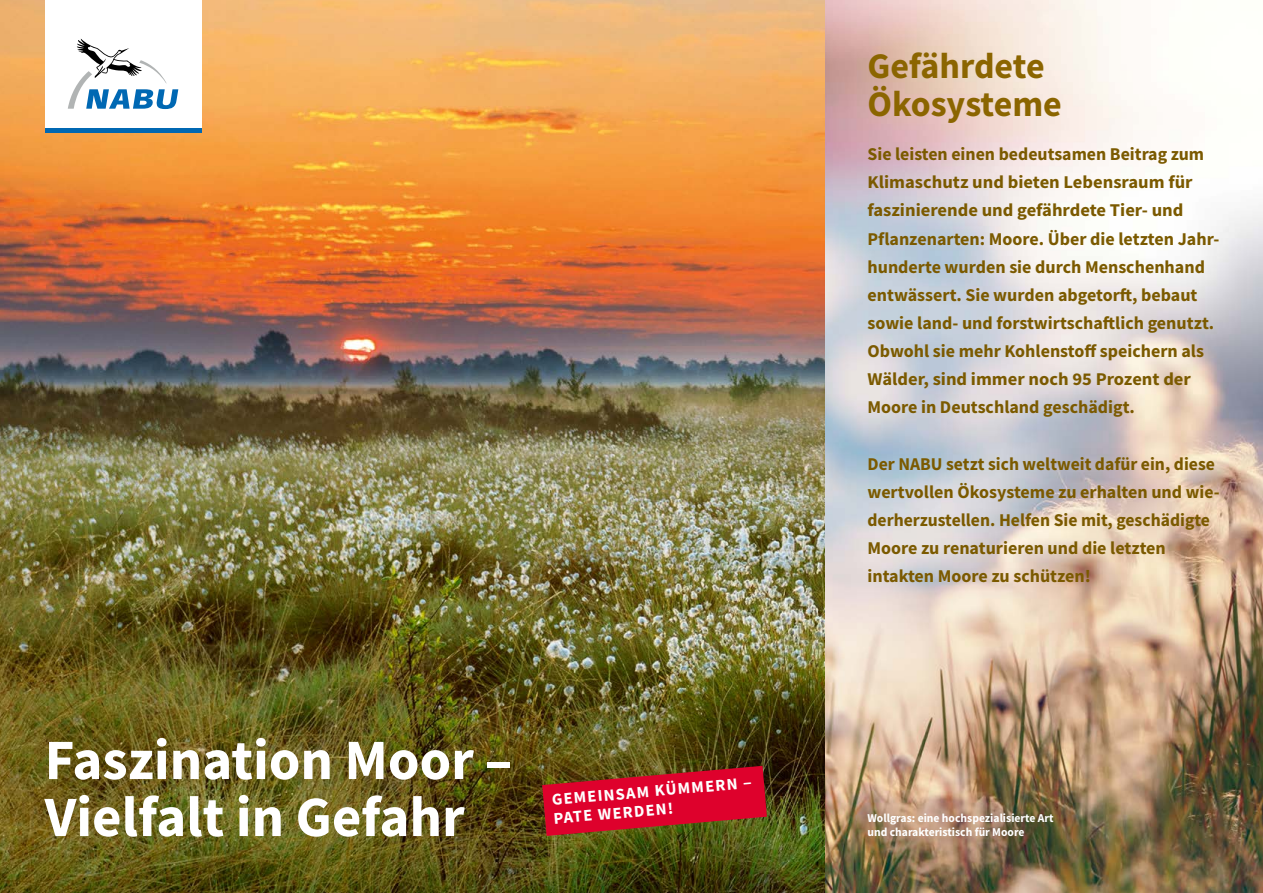
<style>
.page{position:relative;width:1263px;height:893px;background:#fff}
.page>*{position:absolute;margin:0;border:0;box-sizing:border-box;transform-origin:0 0}
.t1{font:700 57px/57px "Source Sans Pro";color:#fff}
.t2{font:700 36px/37.5px "Source Sans Pro";color:#8b6500}
.t3{font:700 18px/28.2px "Source Sans Pro";color:#7b5a00}
.t4{font:700 16.5px/18.8px "Source Sans Pro";color:#fff}
.t5{font:700 12px/13.5px "Source Sans Pro";color:#fff}
</style>
<div class="page">
<img style="left:0;top:0;width:1263px;height:893px">
<div style="left:45px;top:0;width:156px;height:128px;background:#fff"></div>
<svg style="left:68px;top:39px;width:110px;height:70px"></svg>
<hr style="left:45px;top:128px;width:156px;height:4px;background:#0068b3">
<svg style="left:542px;top:766px;width:225px;height:70px;background:#b71925"></svg>
<h1 class="t1" style="left:45px;top:731px;width:469px">Faszination Moor –<br>Vielfalt in Gefahr</h1>
<p class="t4" style="left:551px;top:790px;width:202px;rotate:-5deg">GEMEINSAM KÜMMERN ‒<br>PATE WERDEN!</p>
<h2 class="t2" style="left:867px;top:47px;width:196px">Gefährdete<br>Ökosysteme</h2>
<p class="t3" style="left:867px;top:140px;width:353px">Sie leisten einen bedeutsamen Beitrag zum Klimaschutz und bieten Lebensraum für faszinierende und gefährdete Tier- und Pflanzenarten: Moore. Über die letzten Jahr&shy;hunderte wurden sie durch Menschenhand entwässert. Sie wurden abgetorft, bebaut sowie land- und forstwirtschaftlich genutzt.<br>Obwohl sie mehr Kohlenstoff speichern als Wälder, sind immer noch 95 Prozent der Moore in Deutschland geschädigt.</p>
<p class="t3" style="left:867px;top:449px;width:354px">Der NABU setzt sich weltweit dafür ein, diese wertvollen Ökosysteme zu erhalten und wie&shy;derherzustellen. Helfen Sie mit, geschädigte Moore zu renaturieren und die letzten intakten Moore zu schützen!</p>
<p class="t5" style="left:867px;top:811px;width:188px">Wollgras: eine hochspezialisierte Art und charakteristisch für Moore</p>
</div>
